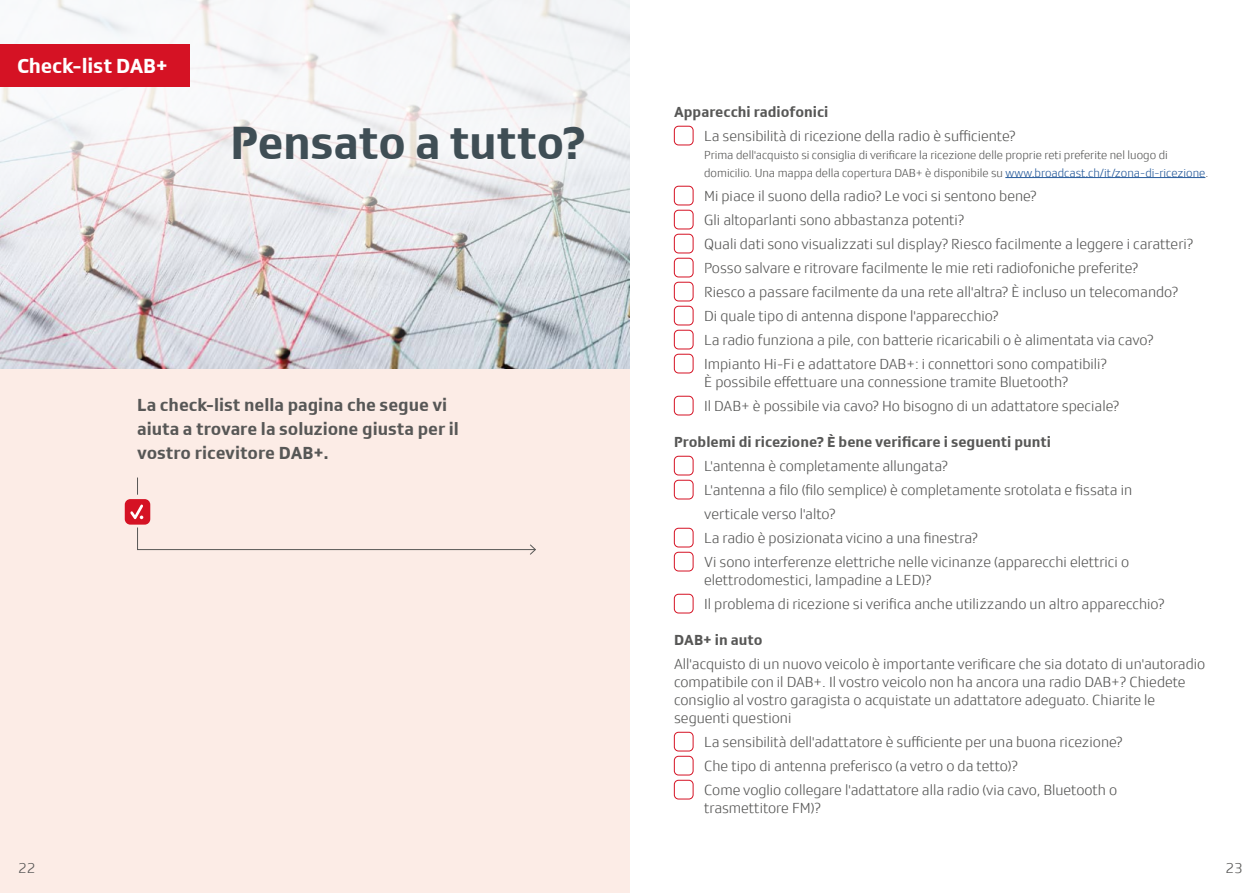
<style>
.page{position:relative;width:1259px;height:893px;background:#fff}
.page>*{position:absolute;margin:0;border:0;box-sizing:border-box;transform-origin:0 0}
.t1{font:700 48px "SRGSSR Type";letter-spacing:-.01em;color:#3f4e55}
.t2{font:700 21px "SRGSSR Type";letter-spacing:-.005em;color:#fff}
.t3{font:700 18px/24px "SRGSSR Type";color:#575756}
.t4{font:300 15px/24px "SRGSSR Type";color:#575756}
.t5{font:700 15px "SRGSSR Type";color:#575756}
.t6{font:300 12px/18px "SRGSSR Type";color:#575756}
.s1{color:#275b9b}
</style>
<div class="page">
<svg style="left:0;top:0;width:629px;height:370px"></svg>
<div style="left:0;top:370px;width:629px;height:523px;background:#fcece6"></div>
<svg style="left:137px;top:527px;width:399px;height:28px"></svg>
<div style="left:125px;top:499px;width:25px;height:26px;background:#d51224;border-radius:6px"></div>
<svg style="left:130px;top:505px;width:13px;height:14px"></svg>
<hr style="left:1005px;top:177px;width:200px;height:1px;background:#275b9b">
<div style="left:674px;top:126px;width:19px;height:19px;border:1px solid #d51224;border-radius:4px"></div>
<div style="left:674px;top:186px;width:19px;height:19px;border:1px solid #d51224;border-radius:4px"></div>
<div style="left:674px;top:210px;width:19px;height:19px;border:1px solid #d51224;border-radius:4px"></div>
<div style="left:674px;top:234px;width:19px;height:19px;border:1px solid #d51224;border-radius:4px"></div>
<div style="left:674px;top:258px;width:19px;height:19px;border:1px solid #d51224;border-radius:4px"></div>
<div style="left:674px;top:282px;width:19px;height:19px;border:1px solid #d51224;border-radius:4px"></div>
<div style="left:674px;top:306px;width:19px;height:19px;border:1px solid #d51224;border-radius:4px"></div>
<div style="left:674px;top:330px;width:19px;height:19px;border:1px solid #d51224;border-radius:4px"></div>
<div style="left:674px;top:354px;width:19px;height:19px;border:1px solid #d51224;border-radius:4px"></div>
<div style="left:674px;top:396px;width:19px;height:19px;border:1px solid #d51224;border-radius:4px"></div>
<div style="left:674px;top:456px;width:19px;height:19px;border:1px solid #d51224;border-radius:4px"></div>
<div style="left:674px;top:480px;width:19px;height:19px;border:1px solid #d51224;border-radius:4px"></div>
<div style="left:674px;top:528px;width:19px;height:19px;border:1px solid #d51224;border-radius:4px"></div>
<div style="left:674px;top:552px;width:19px;height:19px;border:1px solid #d51224;border-radius:4px"></div>
<div style="left:674px;top:594px;width:19px;height:19px;border:1px solid #d51224;border-radius:4px"></div>
<div style="left:674px;top:732px;width:19px;height:19px;border:1px solid #d51224;border-radius:4px"></div>
<div style="left:674px;top:756px;width:19px;height:19px;border:1px solid #d51224;border-radius:4px"></div>
<div style="left:674px;top:780px;width:19px;height:19px;border:1px solid #d51224;border-radius:4px"></div>
<div style="left:0;top:45px;width:189px;height:42px;background:#d51224"></div>
<svg style="left:201px;top:95px;width:414px;height:96px;fill:#f4f5f6"></svg>
<svg style="left:137px;top:477px;width:1px;height:18px"></svg>
<h2 class="t2" style="left:17px;top:53px;width:152px">Check-list DAB+</h2>
<h1 class="t1" style="left:230px;top:114px;width:357px">Pensato a tutto?</h1>
<p class="t3" style="left:137px;top:392px;width:323px">La check-list nella pagina che segue vi aiuta a trovare la soluzione giusta per il vostro ricevitore DAB+.</p>
<p class="t5" style="left:674px;top:103px;width:156px">Apparecchi radiofonici</p>
<p class="t4" style="left:704px;top:124px;width:313px">La sensibilità di ricezione della radio è sufficiente?</p>
<p class="t6" style="left:704px;top:146px;width:506px">Prima dell'acquisto si consiglia di verificare la ricezione delle proprie reti preferite nel luogo di domicilio. Una mappa della copertura DAB+ è disponibile su <span class="s1">www.broadcast.ch/it/zona-di-ricezione</span>.</p>
<p class="t4" style="left:704px;top:184px;width:491px">Mi piace il suono della radio? Le voci si sentono bene?<br>Gli altoparlanti sono abbastanza potenti?<br>Quali dati sono visualizzati sul display? Riesco facilmente a leggere i caratteri?<br>Posso salvare e ritrovare facilmente le mie reti radiofoniche preferite?<br>Riesco a passare facilmente da una rete all'altra? È incluso un telecomando?<br>Di quale tipo di antenna dispone l'apparecchio?<br>La radio funziona a pile, con batterie ricaricabili o è alimentata via cavo?<br>Impianto Hi-Fi e adattatore DAB+: i connettori sono compatibili?</p>
<p class="t4" style="left:704px;top:370px;width:417px">È possibile effettuare una connessione tramite Bluetooth?<br>Il DAB+ è possibile via cavo? Ho bisogno di un adattatore speciale?</p>
<p class="t5" style="left:674px;top:433px;width:378px">Problemi di ricezione? È bene verificare i seguenti punti</p>
<p class="t4" style="left:704px;top:454px;width:429px">L'antenna è completamente allungata?<br>L'antenna a filo (filo semplice) è completamente srotolata e fissata in verticale verso l'alto?<br>La radio è posizionata vicino a una finestra?<br>Vi sono interferenze elettriche nelle vicinanze (apparecchi elettrici o</p>
<p class="t4" style="left:704px;top:568px;width:462px">elettrodomestici, lampadine a LED)?<br>Il problema di ricezione si verifica anche utilizzando un altro apparecchio?</p>
<p class="t5" style="left:674px;top:631px;width:90px">DAB+ in auto</p>
<p class="t4" style="left:674px;top:655px;width:533px;line-height:18px">All'acquisto di un nuovo veicolo è importante verificare che sia dotato di un'autoradio compatibile con il DAB+. Il vostro veicolo non ha ancora una radio DAB+? Chiedete consiglio al vostro garagista o acquistate un adattatore adeguato. Chiarite le seguenti questioni</p>
<p class="t4" style="left:704px;top:730px;width:420px">La sensibilità dell'adattatore è sufficiente per una buona ricezione?<br>Che tipo di antenna preferisco (a vetro o da tetto)?<br>Come voglio collegare l'adattatore alla radio (via cavo, Bluetooth o</p>
<p class="t4" style="left:704px;top:796px;width:118px">trasmettitore FM)?</p>
<p class="t4" style="left:18px;top:856px;width:19px">22</p>
<p class="t4" style="left:1225px;top:856px;width:19px">23</p>
</div>
